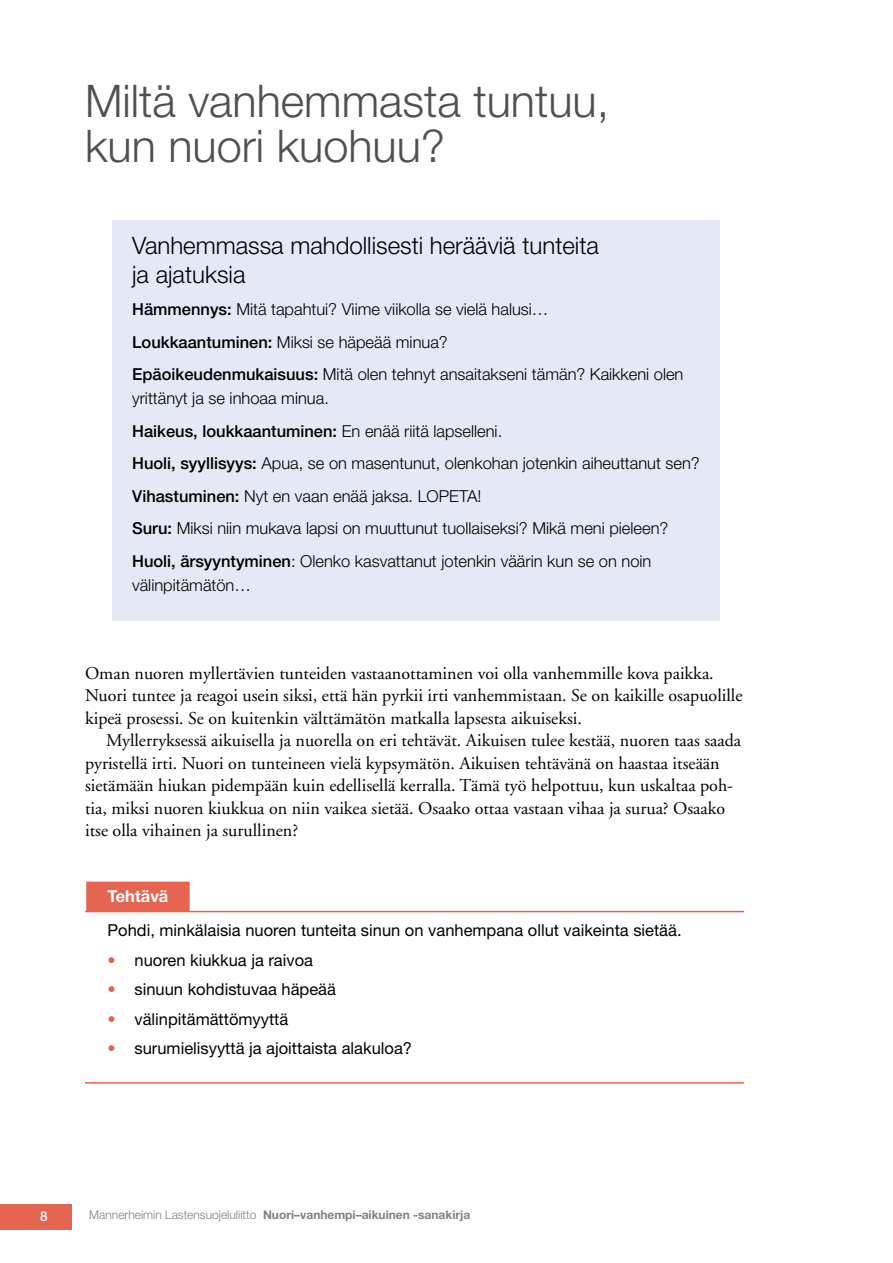
<style>
.page{position:relative;width:893px;height:1263px;background:#fff}
.page>*{position:absolute;margin:0;border:0;box-sizing:border-box;transform-origin:0 0}
.t1{font:300 45px/45px "Helvetica Neue LT Std";color:#504f53}
.t2{font:300 24px/28.8px "Helvetica Neue LT Std";color:#000}
.t3{font:18px/22.5px "Adobe Garamond";color:#000}
.t4{font:300 16.5px/32.5px "Helvetica Neue LT Std";color:#000}
.t5{font:16.5px "Helvetica Neue LT Std";color:#000}
.t6{font:700 16.5px "Helvetica Neue LT Std";color:#fff}
.t7{font:500 13.5px "Helvetica Neue LT Std";color:#fff}
.t8{font:700 12px "Helvetica Neue LT Std";color:#818084}
.s1{font-weight:500}
.s2{color:#e46450}
.s3{font-weight:300}
</style>
<div class="page">
<div style="left:0;top:1204px;width:72px;height:25px;background:#e46450"></div>
<div style="left:86px;top:882px;width:104px;height:30px;background:#e46450"></div>
<hr style="left:85px;top:911px;width:659px;height:1px;background:#e46450">
<hr style="left:85px;top:1082px;width:659px;height:1px;background:#e46450">
<div style="left:112px;top:220px;width:608px;height:401px;background:#e5e9f5"></div>
<h1 class="t1" style="left:85px;top:78px;width:526px">Miltä vanhemmasta tuntuu, kun nuori kuohuu?</h1>
<h2 class="t2" style="left:132px;top:231px;width:468px">Vanhemmassa mahdollisesti herääviä tunteita ja ajatuksia</h2>
<p class="t4" style="left:132px;top:293px;width:553px"><span class="s1">Hämmennys:</span> Mitä tapahtui? Viime viikolla se vielä halusi…<br><span class="s1">Loukkaantuminen:</span> Miksi se häpeää minua?<br><span class="s1">Epäoikeudenmukaisuus:</span> Mitä olen tehnyt ansaitakseni tämän? Kaikkeni olen</p>
<p class="t4" style="left:132px;top:382px;width:569px">yrittänyt ja se inhoaa minua.<br><span class="s1">Haikeus, loukkaantuminen:</span> En enää riitä lapselleni.<br><span class="s1">Huoli, syyllisyys:</span> Apua, se on masentunut, olenkohan jotenkin aiheuttanut sen?<br><span class="s1">Vihastuminen:</span> Nyt en vaan enää jaksa. LOPETA!<br><span class="s1">Suru:</span> Miksi niin mukava lapsi on muuttunut tuollaiseksi? Mikä meni pieleen?<br><span class="s1">Huoli, ärsyyntyminen</span>: Olenko kasvattanut jotenkin väärin kun se on noin</p>
<p class="t4" style="left:132px;top:568px;width:120px">välinpitämätön…</p>
<p class="t3" style="left:85px;top:662px;width:659px">Oman nuoren myllertävien tunteiden vastaanottaminen voi olla vanhemmille kova paikka.<br>Nuori tuntee ja reagoi usein siksi, että hän pyrkii irti vanhemmistaan. Se on kaikille osapuolille kipeä prosessi. Se on kuitenkin välttämätön matkalla lapsesta aikuiseksi.</p>
<p class="t3" style="left:85px;top:730px;width:658px;text-indent:21px">Myllerryksessä aikuisella ja nuorella on eri tehtävät. Aikuisen tulee kestää, nuoren taas saada pyristellä irti. Nuori on tunteineen vielä kypsymätön. Aikuisen tehtävänä on haastaa itseään sietämään hiukan pidempään kuin edellisellä kerralla. Tämä työ helpottuu, kun uskaltaa poh&shy;tia, miksi nuoren kiukkua on niin vaikea sietää. Osaako ottaa vastaan vihaa ja surua? Osaako itse olla vihainen ja surullinen?</p>
<p class="t6" style="left:108px;top:886px;width:62px">Tehtävä</p>
<p class="t5" style="left:108px;top:920px;width:576px">Pohdi, minkälaisia nuoren tunteita sinun on vanhempana ollut vaikeinta sietää.</p>
<p class="t5" style="left:108px;top:950px;width:207px"><span class="s2">•</span> nuoren kiukkua ja raivoa</p>
<p class="t5" style="left:108px;top:979px;width:230px"><span class="s2">•</span> sinuun kohdistuvaa häpeää</p>
<p class="t5" style="left:108px;top:1009px;width:182px"><span class="s2">•</span> välinpitämättömyyttä</p>
<p class="t5" style="left:108px;top:1038px;width:306px"><span class="s2">•</span> surumielisyyttä ja ajoittaista alakuloa?</p>
<p class="t7" style="left:40px;top:1208px;width:9px">8</p>
<p class="t8" style="left:89px;top:1208px;width:383px"><span class="s3">Mannerheimin Lastensuojeluliitto</span> Nuori–vanhempi–aikuinen -sanakirja</p>
</div>
